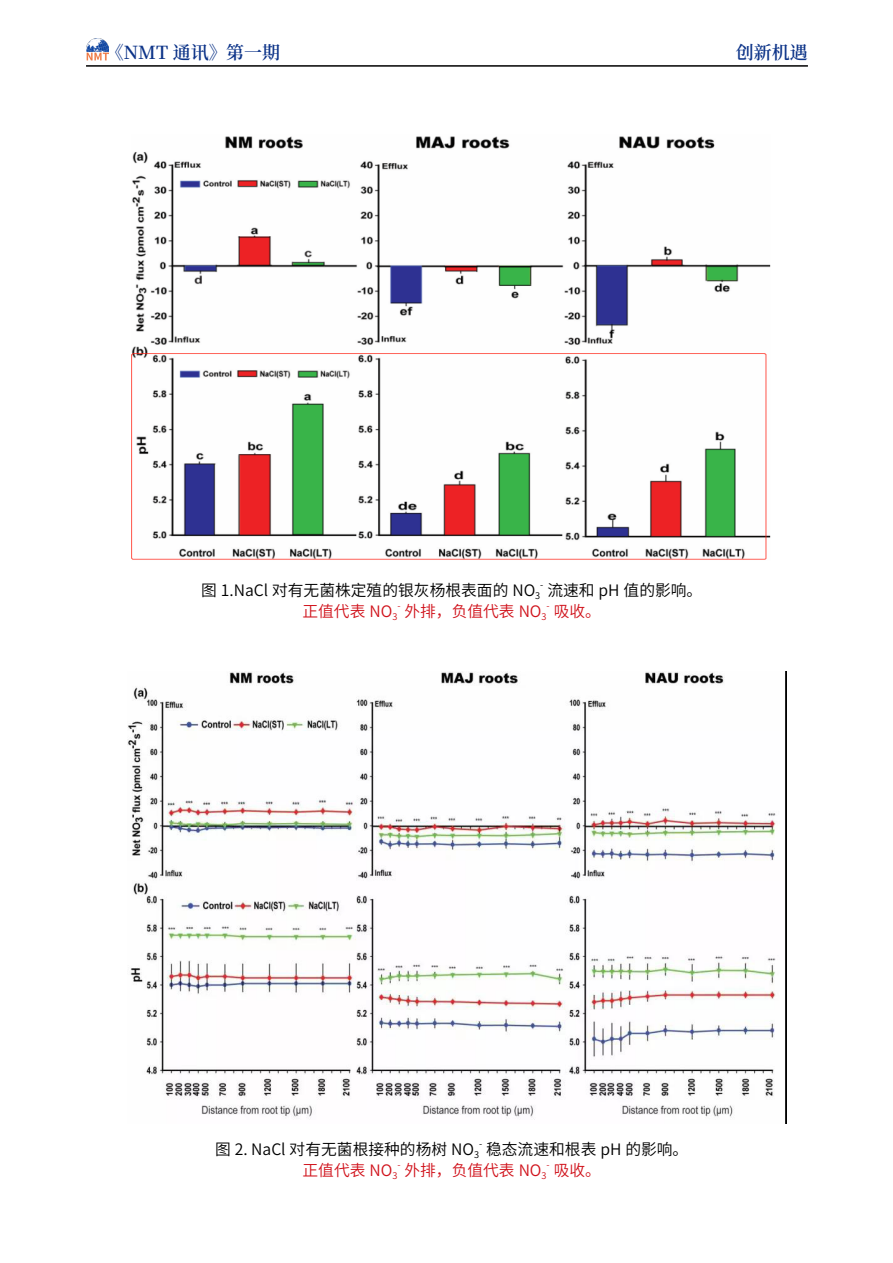
<style>
.page{position:relative;width:893px;height:1263px;background:#fff}
.page>*{position:absolute;margin:0;border:0;box-sizing:border-box;transform-origin:0 0}
.t1{font:600 18px "Source Han Serif CN";color:#0c3388}
.t2{font:15.75px "Source Han Sans CN";color:#000}
.t3{font:15.75px "Source Han Sans CN";color:#d0121b}
.t4{font:9.15px "Source Han Sans CN";color:#d0121b}
.t5{font:9.15px "Source Han Sans CN";color:#000}
</style>
<div class="page">
<hr style="left:86px;top:65px;width:722px;height:2px;background:#000">
<img style="left:86px;top:39px;width:22px;height:22px">
<img style="left:131px;top:136px;width:640px;height:424px">
<img style="left:128px;top:672px;width:659px;height:452px">
<p class="t1" style="left:106px;top:42px;width:176px">《NMT 通讯》第一期</p>
<p class="t1" style="left:736px;top:42px;width:73px">创新机遇</p>
<p class="t2" style="left:201px;top:581px;width:503px">图 1.NaCl 对有无菌株定殖的银灰杨根表面的 NO<sub>3</sub> 流速和 pH 值的影响。</p>
<p class="t5" style="left:540px;top:580px;width:5px">-</p>
<p class="t3" style="left:302px;top:602px;width:300px">正值代表 NO<sub>3</sub> 外排，负值代表 NO<sub>3</sub> 吸收。</p>
<p class="t4" style="left:397px;top:601px;width:5px">-</p>
<p class="t4" style="left:547px;top:601px;width:5px">-</p>
<p class="t2" style="left:215px;top:1140px;width:475px">图 2. NaCl 对有无菌根接种的杨树 NO<sub>3</sub> 稳态流速和根表 pH 的影响。</p>
<p class="t5" style="left:479px;top:1139px;width:5px">-</p>
<p class="t3" style="left:302px;top:1161px;width:300px">正值代表 NO<sub>3</sub> 外排，负值代表 NO<sub>3</sub> 吸收。</p>
<p class="t4" style="left:397px;top:1160px;width:5px">-</p>
<p class="t4" style="left:547px;top:1160px;width:5px">-</p>
</div>
